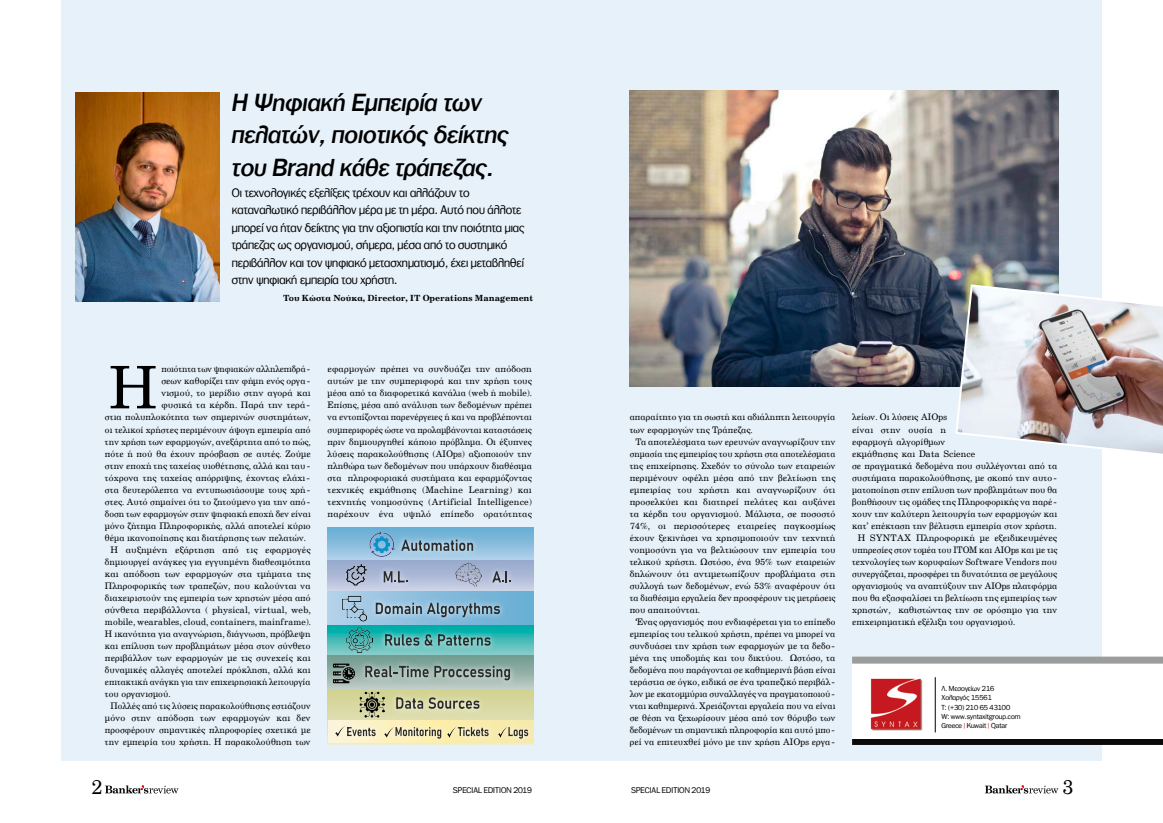
<style>
.page{position:relative;width:1163px;height:823px;background:#fff}
.page>*{position:absolute;margin:0;border:0;box-sizing:border-box;transform-origin:0 0}
.Main_text{font:59.1px "PF Century";color:#000}
.Big_Title_afieroma{font:italic 500 24px/32px "PF Franklin Gothic";color:#000}
.t1{font:20px "PF Century";color:#000}
.Lead{font:12px/17.5px "PF Franklin Gothic";color:#000}
.Main_text-2{font:9px/12px "PF Century";letter-spacing:.01em;color:#000;text-align:justify}
.Author{font:700 8.5px "PF Century";color:#000}
.t2{font:8px "PF Franklin Gothic";letter-spacing:.005em;color:#000}
.idiotita{font:7px/9.3px "PF Franklin Gothic";color:#000}
.s1{color:#c6181f}
</style>
<div class="page">
<svg style="left:105px;top:785px;width:73px;height:8px"></svg>
<svg style="left:984px;top:785px;width:74px;height:8px"></svg>
<div style="left:61px;top:0;width:520px;height:760px;background:#e6f1f9"></div>
<div style="left:581px;top:0;width:520px;height:760px;background:#e6f1f9"></div>
<svg style="left:852px;top:738px;width:310px;height:6px;background:#323232"></svg>
<div style="left:852px;top:659px;width:310px;height:79px;background:#fff"></div>
<div style="left:852px;top:656px;width:310px;height:7px;background:#9c9c9c"></div>
<hr style="left:934px;top:676px;width:1px;height:56px;background:#000">
<img style="left:870px;top:678px;width:53px;height:53px">
<svg style="left:327px;top:559px;width:10px;height:32px"></svg>
<div style="left:327px;top:527px;width:206px;height:32px;background:linear-gradient(to bottom,#62acd2,#abcde7)"></div>
<svg style="left:327px;top:624px;width:10px;height:31px"></svg>
<svg style="left:327px;top:688px;width:10px;height:56px"></svg>
<svg style="left:327px;top:655px;width:10px;height:33px"></svg>
<div style="left:327px;top:591px;width:206px;height:33px;background:#b3d2e9"></div>
<div style="left:328px;top:720px;width:205px;height:22px;background:#fbf4db"></div>
<img style="left:337px;top:530px;width:196px;height:214px">
<svg style="left:401px;top:539px;width:72px;height:11px"></svg>
<svg style="left:383px;top:571px;width:24px;height:11px"></svg>
<svg style="left:492px;top:571px;width:19px;height:11px"></svg>
<svg style="left:376px;top:602px;width:124px;height:15px"></svg>
<svg style="left:385px;top:634px;width:105px;height:11px"></svg>
<svg style="left:365px;top:665px;width:63px;height:11px"></svg>
<svg style="left:434px;top:665px;width:76px;height:15px"></svg>
<svg style="left:396px;top:697px;width:83px;height:11px"></svg>
<img style="left:369px;top:531px;width:25px;height:25px">
<img style="left:347px;top:627px;width:25px;height:25px">
<img style="left:359px;top:691px;width:25px;height:25px">
<img style="left:344px;top:564px;width:22px;height:22px">
<img style="left:455px;top:562px;width:26px;height:26px">
<img style="left:341px;top:594px;width:27px;height:27px">
<img style="left:330px;top:659px;width:28px;height:27px">
<svg style="left:336px;top:725px;width:39px;height:11px"></svg>
<svg style="left:384px;top:726px;width:57px;height:12px"></svg>
<svg style="left:447px;top:726px;width:41px;height:11px"></svg>
<svg style="left:498px;top:726px;width:30px;height:12px"></svg>
<img style="left:75px;top:92px;width:144px;height:209px">
<img style="left:629px;top:91px;width:428px;height:295px">
<img style="left:953px;top:283px;width:209px;height:175px">
<p class="Big_Title_afieroma" style="left:232px;top:87px;width:278px">Η Ψηφιακή Εμπειρία των πελατών, ποιοτικός δείκτης του Brand κάθε τράπεζας.</p>
<p class="Lead" style="left:232px;top:183px;width:294px">Οι τεχνολογικές εξελίξεις τρέχουν και αλλάζουν το καταναλωτικό περιβάλλον μέρα με τη μέρα. Αυτό που άλλοτε μπορεί να ήταν δείκτης για την αξιοπιστία και την ποιότητα μιας τράπεζας ως οργανισμού, σήμερα, μέσα από το συστημικό περιβάλλον και τον ψηφιακό μετασχηματισμό, έχει μεταβληθεί στην ψηφιακή εμπειρία του χρήστη.</p>
<p class="Author" style="left:283px;top:293px;width:251px">Του Κώστα Νούκα, Director, IT Operations Management</p>
<p class="Main_text" style="left:109px;top:350px;width:50px">H</p>
<p class="Main_text-2" style="left:161px;top:363px;width:151px">ποιότητα των ψηφιακών αλληλεπιδρά-</p>
<p class="Main_text-2" style="left:161px;top:375px;width:151px">σεων καθορίζει την φήμη ενός οργα-</p>
<p class="Main_text-2" style="left:161px;top:387px;width:151px">νισμού, το μερίδιο στην αγορά και</p>
<p class="Main_text-2" style="left:161px;top:399px;width:151px">φυσικά τα κέρδη. Παρά την τερά-</p>
<p class="Main_text-2" style="left:105px;top:411px;width:207px">στια πολυπλοκότητα των σημερινών συστημάτων,</p>
<p class="Main_text-2" style="left:105px;top:423px;width:207px">οι τελικοί χρήστες περιμένουν άψογη εμπειρία από</p>
<p class="Main_text-2" style="left:105px;top:435px;width:207px">την χρήση των εφαρμογών, ανεξάρτητα από το πώς,</p>
<p class="Main_text-2" style="left:105px;top:447px;width:207px">πότε ή πού θα έχουν πρόσβαση σε αυτές. Ζούμε</p>
<p class="Main_text-2" style="left:105px;top:459px;width:207px">στην εποχή της ταχείας υιοθέτησης, αλλά και ταυ-</p>
<p class="Main_text-2" style="left:105px;top:471px;width:207px">τόχρονα της ταχείας απόρριψης, έχοντας ελάχι-</p>
<p class="Main_text-2" style="left:105px;top:483px;width:207px">στα δευτερόλεπτα να εντυπωσιάσουμε τους χρή-</p>
<p class="Main_text-2" style="left:105px;top:495px;width:207px">στες. Αυτό σημαίνει ότι το ζητούμενο για την από-</p>
<p class="Main_text-2" style="left:105px;top:507px;width:207px">δοση των εφαρμογών στην ψηφιακή εποχή δεν είναι</p>
<p class="Main_text-2" style="left:105px;top:519px;width:207px">μόνο ζήτημα Πληροφορικής, αλλά αποτελεί κύριο</p>
<p class="Main_text-2" style="left:105px;top:531px;width:202px">θέμα ικανοποίησης και διατήρησης των πελατών.</p>
<p class="Main_text-2" style="left:105px;top:543px;width:207px;text-indent:6px">Η αυξημένη εξάρτηση από τις εφαρμογές δημιουργεί ανάγκες για εγγυημένη διαθεσιμότητα και απόδοση των εφαρμογών στα τμήματα της Πληροφορικής των τραπεζών, που καλούνται να διαχειριστούν της εμπειρία των χρηστών μέσα από σύνθετα περιβάλλοντα ( physical, virtual, web, mobile, wearables, cloud, containers, mainframe).<br>Η ικανότητα για αναγνώριση, διάγνωση, πρόβλεψη και επίλυση των προβλημάτων μέσα στον σύνθετο περιβάλλον των εφαρμογών με τις συνεχείς και δυναμικές αλλαγές αποτελεί πρόκληση, αλλά και επιτακτική ανάγκη για την επιχειρησιακή λειτουργία του οργανισμού.</p>
<p class="Main_text-2" style="left:105px;top:699px;width:207px;text-indent:6px">Πολλές από τις λύσεις παρακολούθησης εστιάζουν μόνο στην απόδοση των εφαρμογών και δεν προσφέρουν σημαντικές πληροφορίες σχετικά με την εμπειρία του χρήστη. H παρακολούθηση των</p>
<p class="Main_text-2" style="left:327px;top:363px;width:206px">εφαρμογών πρέπει να συνδυάζει την απόδοση αυτών με την συμπεριφορά και την χρήση τους μέσα από τα διαφορετικά κανάλια (web ή mobile).<br>Επίσης, μέσα από ανάλυση των δεδομένων πρέπει να εντοπίζονται παρενέργειες ή και να προβλέπονται συμπεριφορές ώστε να προλαμβάνονται καταστάσεις πριν δημιουργηθεί κάποιο πρόβλημα. Οι έξυπνες λύσεις παρακολούθησης (AIOps) αξιοποιούν την πληθώρα των δεδομένων που υπάρχουν διαθέσιμα στα πληροφοριακά συστήματα και εφαρμόζοντας τεχνικές εκμάθησης (Machine Learning) και τεχνητής νοημοσύνης (Artificial Intelligence) παρέχουν ένα υψηλό επίπεδο ορατότητας</p>
<p class="Main_text-2" style="left:629px;top:411px;width:207px">απαραίτητο για τη σωστή και αδιάληπτη λειτουργία των εφαρμογών της Τράπεζας.</p>
<p class="Main_text-2" style="left:629px;top:435px;width:207px;text-indent:6px">Τα αποτελέσματα των ερευνών αναγνωρίζουν την σημασία της εμπειρίας του χρήστη στα αποτελέσματα της επιχείρησης. Σχεδόν το σύνολο των εταιρειών περιμένουν οφέλη μέσα από την βελτίωση της εμπειρίας του χρήστη και αναγνωρίζουν ότι προσελκύει και διατηρεί πελάτες και αυξάνει τα κέρδη του οργανισμού. Μάλιστα, σε ποσοστό 74%, οι περισσότερες εταιρείες παγκοσμίως έχουν ξεκινήσει να χρησιμοποιούν την τεχνητή νοημοσύνη για να βελτιώσουν την εμπειρία του τελικού χρήστη. Ωστόσο, ένα 95% των εταιρειών δηλώνουν ότι αντιμετωπίζουν προβλήματα στη συλλογή των δεδομένων, ενώ 53% αναφέρουν ότι τα διαθέσιμα εργαλεία δεν προσφέρουν τις μετρήσεις που απαιτούνται.</p>
<p class="Main_text-2" style="left:629px;top:615px;width:207px;text-indent:6px">‘Ένας οργανισμός που ενδιαφέρεται για το επίπεδο εμπειρίας του τελικού χρήστη, πρέπει να μπορεί να συνδυάσει την χρήση των εφαρμογών με τα δεδο&shy;μένα της υποδομής και του δικτύου. Ωστόσο, τα δεδομένα που παράγονται σε καθημερινή βάση είναι τεράστια σε όγκο, ειδικά σε ένα τραπεζικό περιβάλ&shy;λον με εκατομμύρια συναλλαγές να πραγματοποιού&shy;νται καθημερινά. Χρειάζονται εργαλεία που να είναι σε θέση να ξεχωρίσουν μέσα από τον θόρυβο των δεδομένων τη σημαντική πληροφορία και αυτό μπο&shy;ρεί να επιτευχθεί μόνο με την χρήση AIOps εργα-</p>
<p class="Main_text-2" style="left:852px;top:411px;width:207px;text-align:left">λείων. Οι λύσεις AIOps<br>είναι στην ουσία η<br>εφαρμογή αλγορίθμων<br>εκμάθησης και Data Science<br>σε πραγματικά δεδομένα που συλλέγονται από τα συστήματα παρακολούθησης, με σκοπό την αυτο&shy;ματοποίηση στην επίλυση των προβλημάτων που θα βοηθήσουν τις ομάδες της Πληροφορικής να παρέ&shy;χουν την καλύτερη λειτουργία των εφαρμογών και κατ’ επέκταση την βέλτιστη εμπειρία στον χρήστη.</p>
<p class="Main_text-2" style="left:852px;top:531px;width:207px;text-indent:6px">Η SYNTAX Πληροφορική με εξειδικευμένες υπηρεσίες στον τομέα του ITOM και AIOps και με τις τεχνολογίες των κορυφαίων Software Vendors που συνεργάζεται, προσφέρει τη δυνατότητα σε μεγάλους οργανισμούς να αναπτύξουν την AIOps πλατφόρμα που θα εξασφαλίσει τη βελτίωση της εμπειρίας των χρηστών, καθιστώντας την σε ορόσημο για την επιχειρηματική εξέλιξη του οργανισμού.</p>
<p class="idiotita" style="left:941px;top:683px;width:70px">Λ. Μεσογείων 216<br>Χολαργός 15561<br>Τ: (+30) 210 65 43100</p>
<p class="idiotita" style="left:941px;top:711px;width:80px">W: www.syntaxitgroup.com<br>Greece <span class="s1">|</span> Kuwait <span class="s1">|</span> Qatar</p>
<h3 class="t1" style="left:91px;top:773px;width:12px">2</h3>
<p class="t2" style="left:453px;top:785px;width:80px">SPECIAL EDITION 2019</p>
<p class="t2" style="left:631px;top:785px;width:80px">SPECIAL EDITION 2019</p>
<h3 class="t1" style="left:1061px;top:773px;width:12px">3</h3>
</div>
